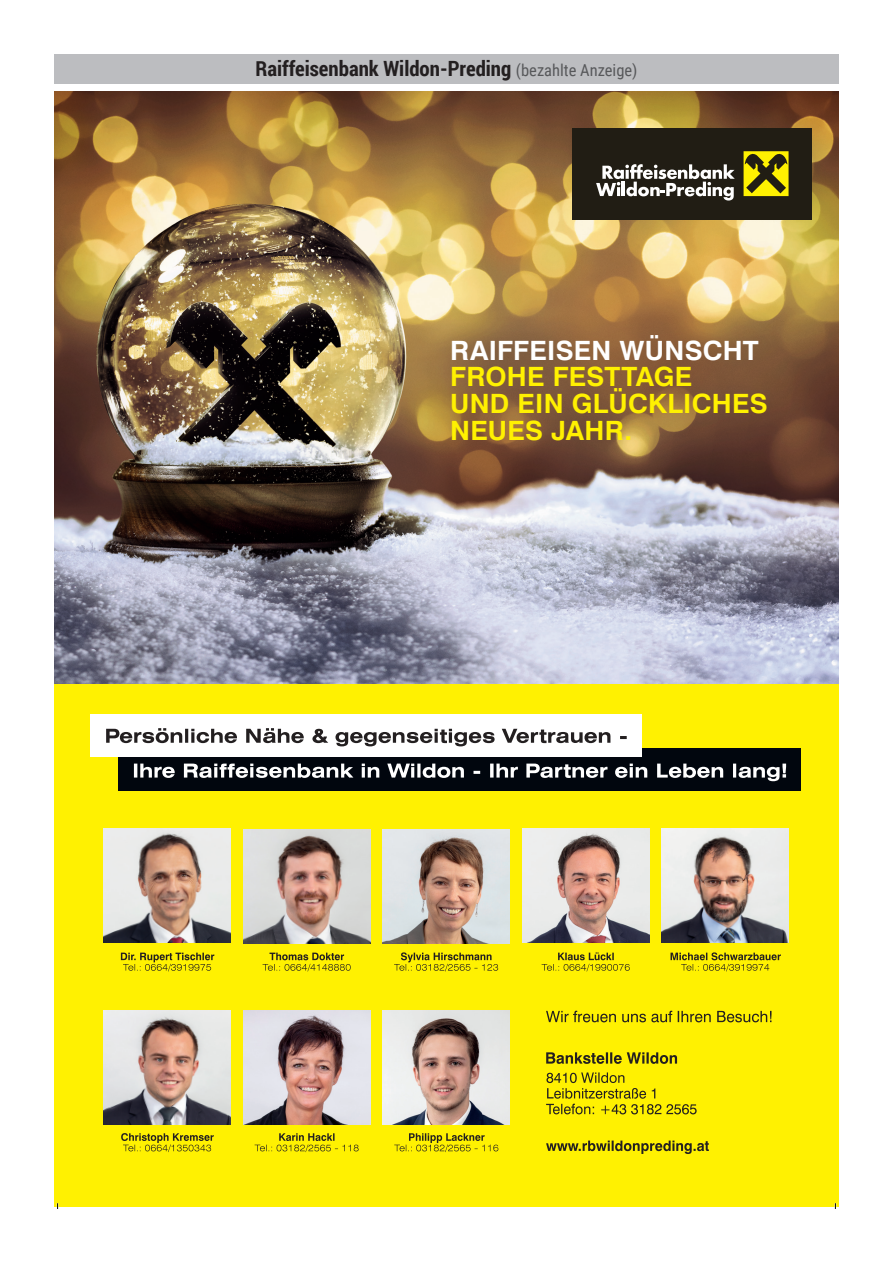
<style>
.page{position:relative;width:893px;height:1263px;background:#fff}
.page>*{position:absolute;margin:0;border:0;box-sizing:border-box;transform-origin:0 0}
.t1{font:700 26.55px/26.5px "Swiss 721 TL";letter-spacing:.005em;color:#fff101}
.t2{font:700 26.55px "Swiss 721 TL";letter-spacing:.01em;color:#fff}
.t3{font:700 21px "Roboto Condensed";color:#231f20}
.s1{font-weight:400;font-size:16.5px;color:#57585a}
</style>
<div class="page">
<img style="left:54px;top:91px;width:785px;height:593px">
<div style="left:423px;top:306px;width:372px;height:163px;background:#4d3b2e;opacity:.35"></div>
<div style="left:575px;top:106px;width:264px;height:120px;background:#4d3b2e;opacity:.44"></div>
<div style="left:573px;top:128px;width:239px;height:91px;background:#211d14"></div>
<div style="left:742px;top:150px;width:48px;height:48px;background:linear-gradient(to right,#373212,#353012)"></div>
<div style="left:744px;top:151px;width:44px;height:45px;background:#fff101"></div>
<svg style="left:745px;top:150px;width:45px;height:46px"></svg>
<svg style="left:596px;top:164px;width:139px;height:37px"></svg>
<div style="left:54px;top:684px;width:785px;height:522px;background:#fff101"></div>
<img style="left:383px;top:1010px;width:127px;height:114px">
<img style="left:104px;top:1010px;width:127px;height:114px">
<img style="left:662px;top:829px;width:127px;height:114px">
<img style="left:244px;top:1010px;width:127px;height:114px">
<img style="left:522px;top:829px;width:127px;height:114px">
<img style="left:104px;top:829px;width:127px;height:114px">
<img style="left:383px;top:829px;width:127px;height:115px">
<img style="left:243px;top:829px;width:127px;height:115px">
<div style="left:118px;top:748px;width:683px;height:43px;background:#01060e"></div>
<div style="left:91px;top:715px;width:551px;height:42px;background:#fff"></div>
<svg style="left:134px;top:763px;width:652px;height:18px"></svg>
<svg style="left:106px;top:728px;width:521px;height:18px"></svg>
<svg style="left:121px;top:953px;width:93px;height:18px"></svg>
<svg style="left:263px;top:953px;width:88px;height:18px"></svg>
<svg style="left:394px;top:952px;width:104px;height:19px"></svg>
<svg style="left:542px;top:952px;width:88px;height:19px"></svg>
<svg style="left:121px;top:1133px;width:93px;height:19px"></svg>
<svg style="left:255px;top:1133px;width:104px;height:19px"></svg>
<svg style="left:670px;top:952px;width:111px;height:19px"></svg>
<svg style="left:546px;top:1052px;width:131px;height:12px"></svg>
<svg style="left:546px;top:1011px;width:225px;height:11px"></svg>
<svg style="left:394px;top:1133px;width:104px;height:19px"></svg>
<svg style="left:546px;top:1072px;width:151px;height:42px"></svg>
<svg style="left:546px;top:1140px;width:163px;height:14px"></svg>
<svg style="left:54px;top:91px;width:4px;height:5px"></svg>
<svg style="left:835px;top:91px;width:4px;height:5px"></svg>
<div style="left:54px;top:54px;width:785px;height:30px;background:#bcbdc0"></div>
<p class="t3" style="left:255px;top:54px;width:383px">Raiffeisenbank Wildon-Preding <span class="s1">(bezahlte Anzeige)</span></p>
<p class="t2" style="left:450px;top:333px;width:310px">RAIFFEISEN WÜNSCHT</p>
<p class="t1" style="left:450px;top:363px;width:319px">FROHE FESTTAGE<br>UND EIN GLÜCKLICHES<br>NEUES JAHR.</p>
</div>
